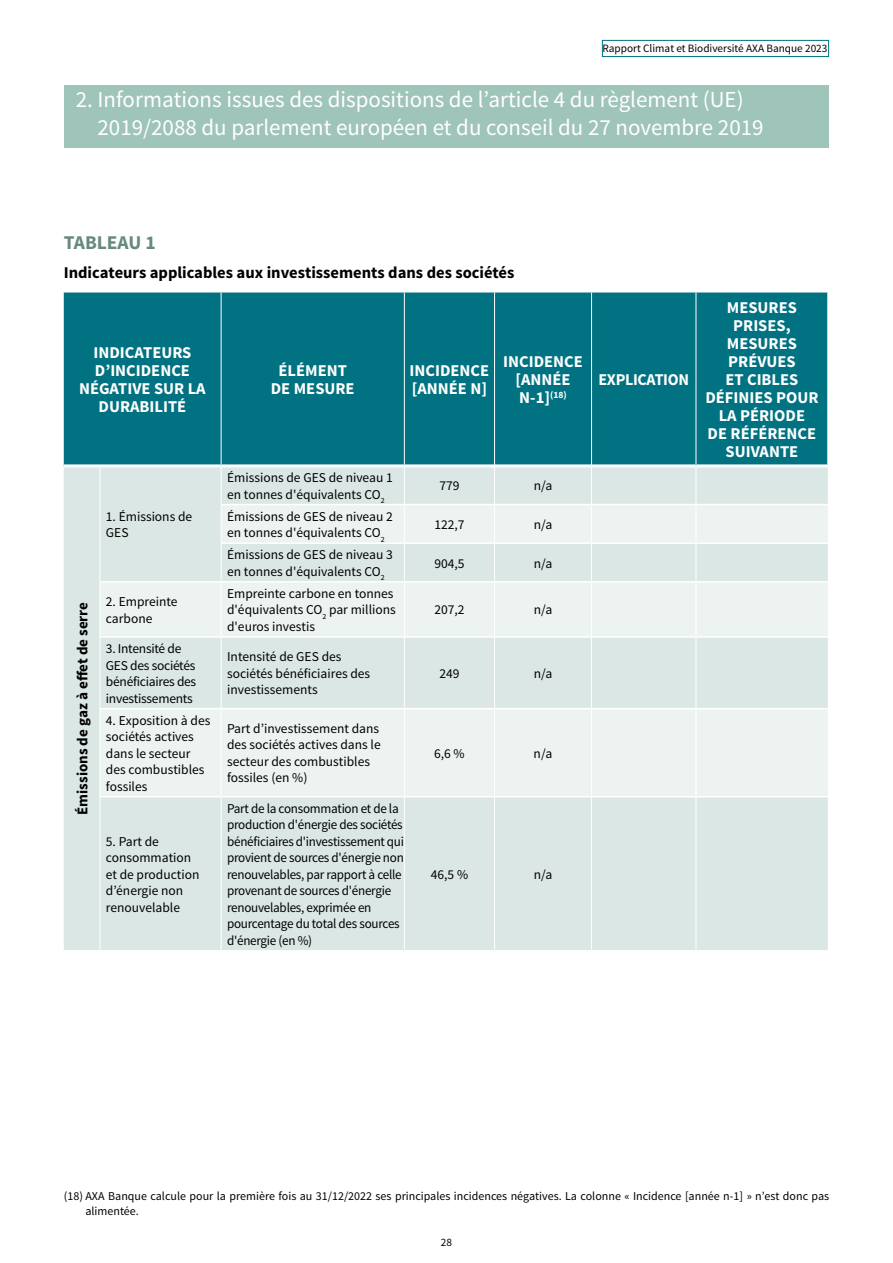
<style>
.page{position:relative;width:893px;height:1263px;background:#fff}
.page>*{position:absolute;margin:0;border:0;box-sizing:border-box;transform-origin:0 0}
.t1{font:22.95px/27.6px "Source Sans Pro";color:#fff}
.t2{font:700 19.5px "Source Sans Pro";color:#668a80}
.t3{font:700 16.5px/18px "Source Sans Pro";color:#fff;text-align:center}
.t4{font:700 16.5px "Source Sans Pro";color:#000}
.t5{font:700 16.5px "Source Sans Pro";letter-spacing:-.02em;color:#fff}
.t6{font:700 15px "Source Sans Pro";color:#000}
.t7{font:13.5px/16.5px "Source Sans Pro";color:#000}
.t8{font:13.5px/16.5px "Source Sans Pro";letter-spacing:-.02em;color:#000}
.t9{font:12px/15px "Source Sans Pro";color:#000}
.t10{font:11.25px "Source Sans Pro";color:#000}
</style>
<div class="page">
<div style="left:64px;top:85px;width:765px;height:62px;background:#9fc4ba"></div>
<div style="left:64px;top:292px;width:763px;height:172px;background:#007281"></div>
<div style="left:64px;top:467px;width:764px;height:483px;background:#dbe7e4"></div>
<svg style="left:101px;top:504px;width:727px;height:292px;background:#e5eeeb"></svg>
<hr style="left:221px;top:504px;width:183px;height:1px;background:#fff">
<hr style="left:405px;top:504px;width:89px;height:1px;background:#fff">
<hr style="left:495px;top:504px;width:96px;height:1px;background:#fff">
<hr style="left:592px;top:504px;width:104px;height:1px;background:#fff">
<hr style="left:696px;top:504px;width:132px;height:1px;background:#fff">
<hr style="left:221px;top:542px;width:183px;height:2px;background:#fff">
<hr style="left:405px;top:542px;width:89px;height:2px;background:#fff">
<hr style="left:495px;top:542px;width:96px;height:2px;background:#fff">
<hr style="left:592px;top:542px;width:104px;height:2px;background:#fff">
<hr style="left:696px;top:542px;width:132px;height:2px;background:#fff">
<hr style="left:100px;top:581px;width:121px;height:1px;background:#fff">
<hr style="left:221px;top:581px;width:183px;height:1px;background:#fff">
<hr style="left:405px;top:581px;width:89px;height:1px;background:#fff">
<hr style="left:495px;top:581px;width:96px;height:1px;background:#fff">
<hr style="left:592px;top:581px;width:104px;height:1px;background:#fff">
<hr style="left:696px;top:581px;width:132px;height:1px;background:#fff">
<hr style="left:100px;top:636px;width:121px;height:2px;background:#fff">
<hr style="left:221px;top:636px;width:183px;height:2px;background:#fff">
<hr style="left:405px;top:636px;width:89px;height:2px;background:#fff">
<hr style="left:495px;top:636px;width:96px;height:2px;background:#fff">
<hr style="left:592px;top:636px;width:104px;height:2px;background:#fff">
<hr style="left:696px;top:636px;width:132px;height:2px;background:#fff">
<hr style="left:100px;top:708px;width:121px;height:1px;background:#fff">
<hr style="left:221px;top:708px;width:183px;height:1px;background:#fff">
<hr style="left:405px;top:708px;width:89px;height:1px;background:#fff">
<hr style="left:495px;top:708px;width:96px;height:1px;background:#fff">
<hr style="left:592px;top:708px;width:104px;height:1px;background:#fff">
<hr style="left:696px;top:708px;width:132px;height:1px;background:#fff">
<hr style="left:100px;top:796px;width:121px;height:1px;background:#fff">
<hr style="left:221px;top:796px;width:183px;height:1px;background:#fff">
<hr style="left:405px;top:796px;width:89px;height:1px;background:#fff">
<hr style="left:495px;top:796px;width:96px;height:1px;background:#fff">
<hr style="left:592px;top:796px;width:104px;height:1px;background:#fff">
<hr style="left:696px;top:796px;width:132px;height:1px;background:#fff">
<hr style="left:100px;top:467px;width:1px;height:37px;background:#fff">
<hr style="left:100px;top:504px;width:1px;height:39px;background:#fff">
<hr style="left:100px;top:543px;width:1px;height:39px;background:#fff">
<hr style="left:221px;top:466px;width:1px;height:38px;background:#fff">
<hr style="left:404px;top:466px;width:1px;height:38px;background:#fff">
<hr style="left:494px;top:466px;width:1px;height:38px;background:#fff">
<hr style="left:591px;top:466px;width:1px;height:38px;background:#fff">
<hr style="left:696px;top:466px;width:1px;height:38px;background:#fff">
<hr style="left:221px;top:504px;width:1px;height:39px;background:#fff">
<hr style="left:404px;top:504px;width:1px;height:39px;background:#fff">
<hr style="left:494px;top:504px;width:1px;height:39px;background:#fff">
<hr style="left:591px;top:504px;width:1px;height:39px;background:#fff">
<hr style="left:696px;top:504px;width:1px;height:39px;background:#fff">
<hr style="left:221px;top:543px;width:1px;height:39px;background:#fff">
<hr style="left:404px;top:543px;width:1px;height:39px;background:#fff">
<hr style="left:494px;top:543px;width:1px;height:39px;background:#fff">
<hr style="left:591px;top:543px;width:1px;height:39px;background:#fff">
<hr style="left:696px;top:543px;width:1px;height:39px;background:#fff">
<hr style="left:100px;top:582px;width:1px;height:55px;background:#fff">
<hr style="left:221px;top:582px;width:1px;height:55px;background:#fff">
<hr style="left:404px;top:582px;width:1px;height:55px;background:#fff">
<hr style="left:494px;top:582px;width:1px;height:55px;background:#fff">
<hr style="left:591px;top:582px;width:1px;height:55px;background:#fff">
<hr style="left:696px;top:582px;width:1px;height:55px;background:#fff">
<hr style="left:100px;top:637px;width:1px;height:71px;background:#fff">
<hr style="left:221px;top:637px;width:1px;height:71px;background:#fff">
<hr style="left:404px;top:637px;width:1px;height:71px;background:#fff">
<hr style="left:494px;top:637px;width:1px;height:71px;background:#fff">
<hr style="left:591px;top:637px;width:1px;height:71px;background:#fff">
<hr style="left:696px;top:637px;width:1px;height:71px;background:#fff">
<hr style="left:100px;top:708px;width:1px;height:89px;background:#fff">
<hr style="left:221px;top:708px;width:1px;height:89px;background:#fff">
<hr style="left:404px;top:708px;width:1px;height:89px;background:#fff">
<hr style="left:494px;top:708px;width:1px;height:89px;background:#fff">
<hr style="left:591px;top:708px;width:1px;height:89px;background:#fff">
<hr style="left:696px;top:708px;width:1px;height:89px;background:#fff">
<hr style="left:100px;top:797px;width:1px;height:153px;background:#fff">
<hr style="left:221px;top:797px;width:1px;height:153px;background:#fff">
<hr style="left:404px;top:797px;width:1px;height:153px;background:#fff">
<hr style="left:494px;top:797px;width:1px;height:153px;background:#fff">
<hr style="left:591px;top:797px;width:1px;height:153px;background:#fff">
<hr style="left:696px;top:797px;width:1px;height:153px;background:#fff">
<hr style="left:221px;top:292px;width:1px;height:174px;background:#fff">
<hr style="left:404px;top:292px;width:1px;height:174px;background:#fff">
<hr style="left:494px;top:292px;width:1px;height:174px;background:#fff">
<hr style="left:591px;top:292px;width:1px;height:174px;background:#fff">
<hr style="left:696px;top:292px;width:1px;height:174px;background:#fff">
<div style="left:602px;top:40px;width:227px;height:17px;background:#fff;border:1px solid #007281"></div>
<p class="t10" style="left:602px;top:42px;width:226px">Rapport Climat et Biodiversité AXA Banque 2023</p>
<h1 class="t1" style="left:98px;top:86px;width:668px;text-indent:-22px">2. Informations issues des dispositions de l’article 4 du règlement (UE)<br>2019/2088 du parlement européen et du conseil du 27 novembre 2019</h1>
<h2 class="t2" style="left:64px;top:229px;width:94px">TABLEAU 1</h2>
<p class="t4" style="left:64px;top:262px;width:452px">Indicateurs applicables aux investissements dans des sociétés</p>
<p class="t3" style="left:79px;top:345px;width:128px">INDICATEURS<br>D’INCIDENCE<br>NÉGATIVE SUR LA<br>DURABILITÉ</p>
<p class="t3" style="left:271px;top:363px;width:85px">ÉLÉMENT<br>DE MESURE</p>
<p class="t3" style="left:410px;top:363px;width:81px;text-align:left">INCIDENCE [ANNÉE N]</p>
<p class="t3" style="left:503px;top:354px;width:81px">INCIDENCE [ANNÉE<br>N-1]<sup>(18)</sup></p>
<p class="t5" style="left:598px;top:369px;width:92px">EXPLICATION</p>
<p class="t6" style="left:73px;top:815px;width:214px;rotate:-90deg">Émissions de gaz à effet de serre</p>
<p class="t7" style="left:106px;top:508px;width:88px">1. Émissions de<br>GES</p>
<p class="t7" style="left:227px;top:470px;width:167px">Émissions de GES de niveau 1 en tonnes d'équivalents CO<sub>2</sub></p>
<p class="t7" style="left:439px;top:478px;width:22px">779</p>
<p class="t7" style="left:534px;top:478px;width:20px">n/a</p>
<p class="t7" style="left:227px;top:508px;width:167px">Émissions de GES de niveau 2 en tonnes d'équivalents CO<sub>2</sub></p>
<p class="t7" style="left:434px;top:516px;width:32px">122,7</p>
<p class="t7" style="left:534px;top:516px;width:20px">n/a</p>
<p class="t7" style="left:227px;top:547px;width:167px">Émissions de GES de niveau 3 en tonnes d'équivalents CO<sub>2</sub></p>
<p class="t7" style="left:434px;top:555px;width:32px">904,5</p>
<p class="t7" style="left:534px;top:555px;width:20px">n/a</p>
<p class="t7" style="left:106px;top:594px;width:73px">2. Empreinte carbone</p>
<p class="t7" style="left:227px;top:585px;width:170px">Empreinte carbone en tonnes d'équivalents CO<sub>2</sub> par millions d'euros investis</p>
<p class="t8" style="left:106px;top:641px;width:92px">3. Intensité de<br>GES des sociétés bénéficiaires des investissements</p>
<p class="t7" style="left:227px;top:649px;width:145px">Intensité de GES des sociétés bénéficiaires des investissements</p>
<p class="t7" style="left:106px;top:712px;width:106px">4. Exposition à des sociétés actives dans le secteur des combustibles fossiles</p>
<p class="t7" style="left:227px;top:720px;width:155px">Part d’investissement dans des sociétés actives dans le secteur des combustibles fossiles (en %)</p>
<p class="t7" style="left:106px;top:833px;width:95px">5. Part de consommation et de production d’énergie non renouvelable</p>
<p class="t8" style="left:227px;top:800px;width:178px">Part de la consommation et de la production d'énergie des sociétés bénéficiaires d'investissement qui provient de sources d'énergie non renouvelables, par rapport à celle provenant de sources d'énergie renouvelables, exprimée en pourcentage du total des sources d'énergie (en %)</p>
<p class="t7" style="left:434px;top:602px;width:32px">207,2</p>
<p class="t7" style="left:534px;top:602px;width:20px">n/a</p>
<p class="t7" style="left:439px;top:665px;width:22px">249</p>
<p class="t7" style="left:534px;top:665px;width:20px">n/a</p>
<p class="t7" style="left:434px;top:745px;width:32px">6,6 %</p>
<p class="t7" style="left:534px;top:745px;width:20px">n/a</p>
<p class="t7" style="left:431px;top:866px;width:39px">46,5 %</p>
<p class="t7" style="left:534px;top:866px;width:20px">n/a</p>
<p class="t3" style="left:705px;top:300px;width:115px">MESURES<br>PRISES,<br>MESURES<br>PRÉVUES<br>ET CIBLES<br>DÉFINIES POUR<br>LA PÉRIODE<br>DE RÉFÉRENCE<br>SUIVANTE</p>
<p class="t9" style="left:85px;top:1189px;width:745px;text-indent:-22px">(18) AXA Banque calcule pour la première fois au 31/12/2022 ses principales incidences négatives. La colonne « Incidence [année n-1] » n’est donc pas alimentée.</p>
<p class="t10" style="left:441px;top:1235px;width:13px">28</p>
</div>
